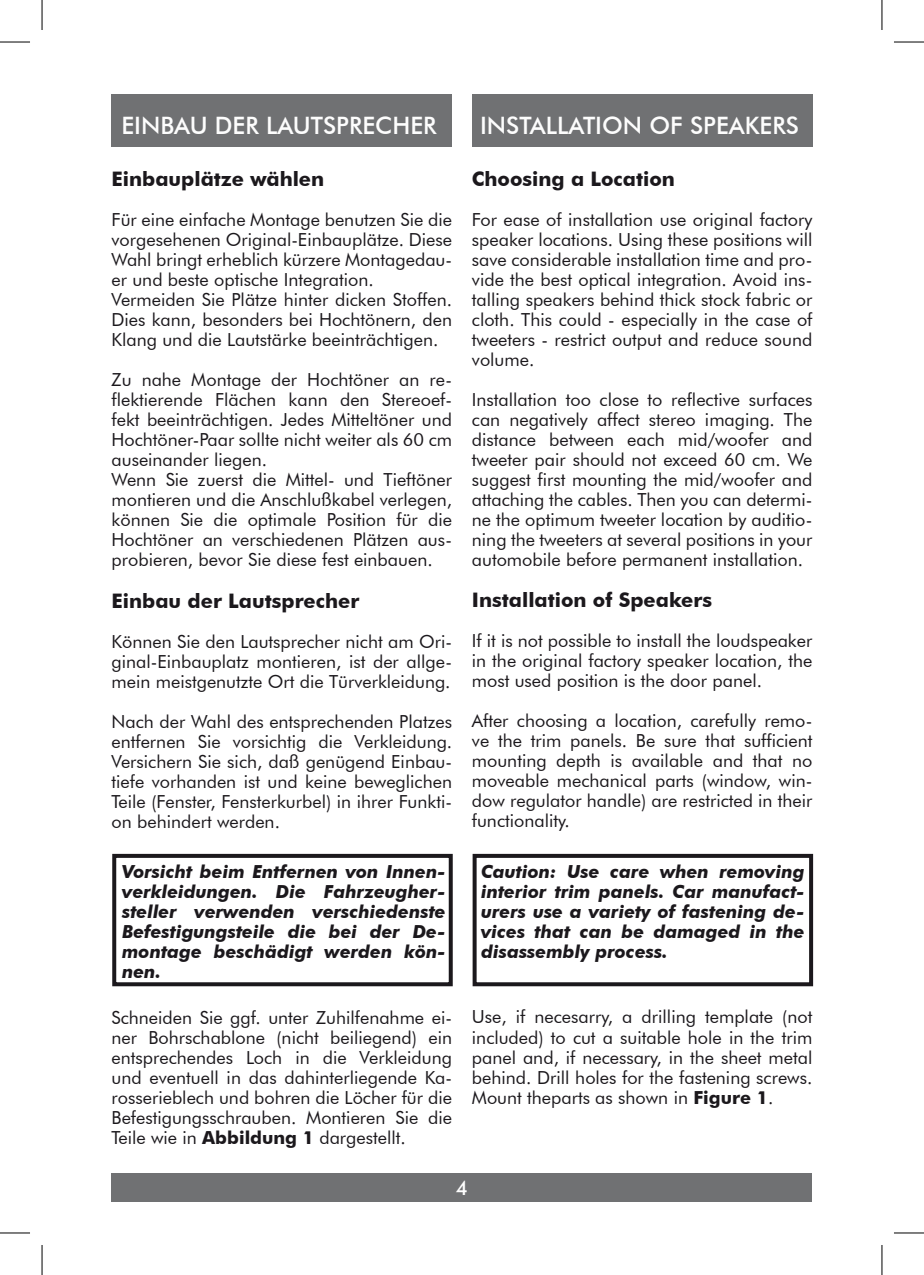
<style>
.page{position:relative;width:924px;height:1275px;background:#fff}
.page>*{position:absolute;margin:0;border:0;box-sizing:border-box;transform-origin:0 0}
.t1{font:500 24px "Futura BT";color:#fdfdfd}
.t2{font:700 20px "Futura BT";color:#1b181c}
.t3{font:500 20px "Futura BT";color:#fff}
.t4{font:18px/20px "Futura BT";color:#1b181c;text-align:justify}
.t5{font:italic 700 18px/20px "Futura BT";color:#1b181c;text-align:justify}
.s1{font-weight:700}
</style>
<div class="page">
<div style="left:111px;top:94px;width:341px;height:53px;background:#707173"></div>
<div style="left:111px;top:1173px;width:701px;height:28px;background:#707173"></div>
<div style="left:471px;top:94px;width:341px;height:53px;background:#707173"></div>
<div style="left:112px;top:854px;width:340px;height:132px;border:4px solid #1b181c"></div>
<div style="left:472px;top:854px;width:340px;height:132px;border:4px solid #1b181c"></div>
<hr style="left:0;top:42px;width:30px;height:1px;background:#000">
<hr style="left:893px;top:42px;width:30px;height:1px;background:#000">
<hr style="left:0;top:1232px;width:30px;height:1px;background:#000">
<hr style="left:893px;top:1232px;width:30px;height:1px;background:#000">
<hr style="left:42px;top:0;width:1px;height:30px;background:#000">
<hr style="left:42px;top:1245px;width:1px;height:30px;background:#000">
<hr style="left:881px;top:0;width:1px;height:30px;background:#000">
<hr style="left:881px;top:1245px;width:1px;height:30px;background:#000">
<h1 class="t1" style="left:121px;top:111px;width:316px">EINBAU DER LAUTSPRECHER</h1>
<h1 class="t1" style="left:480px;top:111px;width:320px">INSTALLATION OF SPEAKERS</h1>
<p class="t2" style="left:111px;top:167px;width:214px">Einbauplätze wählen</p>
<p class="t4" style="left:111px;top:210px;width:342px;text-align:left">Für eine einfache Montage benutzen Sie die vorgesehenen Original-Einbauplätze. Diese Wahl bringt erheblich kürzere Montagedau&shy;er und beste optische Integration.<br>Vermeiden Sie Plätze hinter dicken Stoffen.<br>Dies kann, besonders bei Hochtönern, den Klang und die Lautstärke beeinträchtigen.</p>
<p class="t4" style="left:111px;top:370px;width:342px;text-align:left">Zu nahe Montage der Hochtöner an re&shy;flektierende Flächen kann den Stereoef&shy;fekt beeinträchtigen. Jedes Mitteltöner und Hochtöner-Paar sollte nicht weiter als 60 cm auseinander liegen.<br>Wenn Sie zuerst die Mittel- und Tieftöner montieren und die Anschlußkabel verlegen, können Sie die optimale Position für die Hochtöner an verschiedenen Plätzen aus&shy;probieren, bevor Sie diese fest einbauen.</p>
<p class="t2" style="left:111px;top:589px;width:249px">Einbau der Lautsprecher</p>
<p class="t4" style="left:111px;top:631px;width:342px">Können Sie den Lautsprecher nicht am Ori&shy;ginal-Einbauplatz montieren, ist der allge&shy;mein meistgenutzte Ort die Türverkleidung.</p>
<p class="t4" style="left:111px;top:711px;width:342px">Nach der Wahl des entsprechenden Platzes entfernen Sie vorsichtig die Verkleidung.<br>Versichern Sie sich, daß genügend Einbau&shy;tiefe vorhanden ist und keine beweglichen Teile (Fenster, Fensterkurbel) in ihrer Funkti&shy;on behindert werden.</p>
<p class="t2" style="left:471px;top:167px;width:204px">Choosing a Location</p>
<p class="t4" style="left:471px;top:210px;width:342px">For ease of installation use original factory speaker locations. Using these positions will save considerable installation time and pro&shy;vide the best optical integration. Avoid ins&shy;talling speakers behind thick stock fabric or cloth. This could - especially in the case of tweeters - restrict output and reduce sound volume.</p>
<p class="t4" style="left:471px;top:390px;width:342px">Installation too close to reflective surfaces can negatively affect stereo imaging. The distance between each mid/woofer and tweeter pair should not exceed 60 cm. We suggest first mounting the mid/woofer and attaching the cables. Then you can determi&shy;ne the optimum tweeter location by auditio&shy;ning the tweeters at several positions in your automobile before permanent installation.</p>
<p class="t2" style="left:471px;top:587px;width:241px">Installation of Speakers</p>
<p class="t4" style="left:471px;top:630px;width:342px">If it is not possible to install the loudspeaker in the original factory speaker location, the most used position is the door panel.</p>
<p class="t4" style="left:471px;top:710px;width:342px">After choosing a location, carefully remo&shy;ve the trim panels. Be sure that sufficient mounting depth is available and that no moveable mechanical parts (window, win&shy;dow regulator handle) are restricted in their functionality.</p>
<p class="t5" style="left:122px;top:861px;width:325px">Vorsicht beim Entfernen von Innen&shy;verkleidungen. Die Fahrzeugher&shy;steller verwenden verschiedenste Befestigungsteile die bei der De&shy;montage beschädigt werden kön&shy;nen.</p>
<p class="t5" style="left:481px;top:861px;width:325px">Caution: Use care when removing interior trim panels. Car manufact&shy;urers use a variety of fastening de&shy;vices that can be damaged in the disassembly process.</p>
<p class="t4" style="left:111px;top:1007px;width:342px">Schneiden Sie ggf. unter Zuhilfenahme ei&shy;ner Bohrschablone (nicht beiliegend) ein entsprechendes Loch in die Verkleidung und eventuell in das dahinterliegende Ka&shy;rosserieblech und bohren die Löcher für die Befestigungsschrauben. Montieren Sie die Teile wie in <span class="s1">Abbildung 1</span> dargestellt.</p>
<p class="t4" style="left:471px;top:1007px;width:342px">Use, if necesarry, a drilling template (not included) to cut a suitable hole in the trim panel and, if necessary, in the sheet metal behind. Drill holes for the fastening screws.<br>Mount theparts as shown in <span class="s1">Figure 1</span>.</p>
<p class="t3" style="left:455px;top:1175px;width:14px">4</p>
</div>
